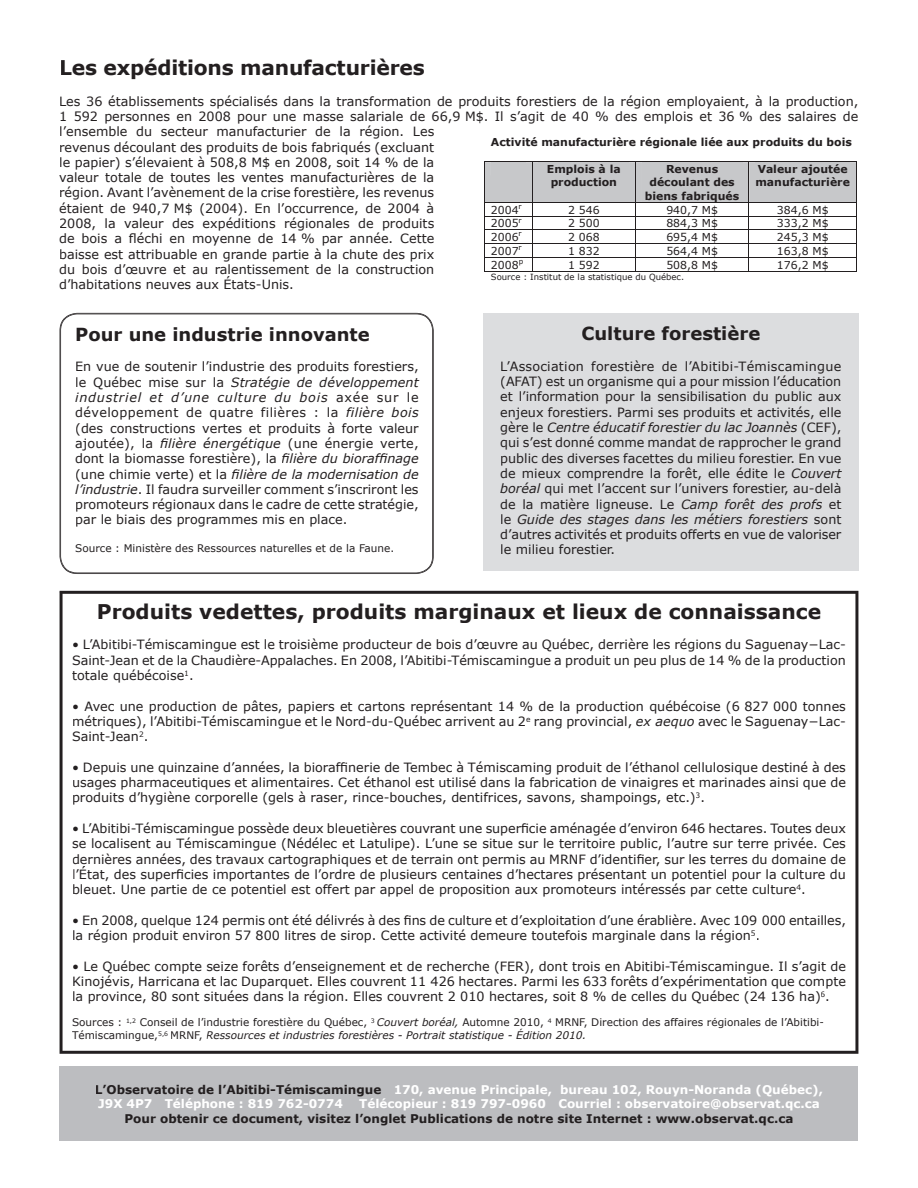
<style>
.page{position:relative;width:918px;height:1188px;background:#fff}
.page>*{position:absolute;margin:0;border:0;box-sizing:border-box;transform-origin:0 0}
.t1{font:700 20.25px "Verdana";color:#231f20}
.t2{font:700 18px "Verdana";color:#231f20}
.t3{font:12.75px/15.3px "Verdana";color:#231f20;text-align:justify}
.t4{font:700 12px/14.4px "Verdana";color:#fff}
.t5{font:700 12px "Verdana";color:#231f20}
.t6{font:700 10.95px/13.2px "Verdana";color:#231f20;text-align:center}
.t7{font:10.95px "Verdana";color:#231f20}
.t8{font:10.5px/12.6px "Verdana";color:#231f20}
.t9{font:8.55px "Verdana";color:#231f20}
.s1{font-style:italic}
.s2{color:#231f20}
</style>
<div class="page">
<div style="left:60px;top:1067px;width:798px;height:74px;background:#bcbdc0"></div>
<svg style="left:484px;top:162px;width:373px;height:110px"></svg>
<svg style="left:60px;top:591px;width:798px;height:463px"></svg>
<svg style="left:60px;top:314px;width:373px;height:259px"></svg>
<div style="left:483px;top:314px;width:375px;height:257px;background:#dcdddf"></div>
<h1 class="t1" style="left:59px;top:55px;width:367px">Les expéditions manufacturières</h1>
<p class="t3" style="left:59px;top:93px;width:801px;text-align:left">Les 36 établissements spécialisés dans la transformation de produits forestiers de la région employaient, à la production, 1 592 personnes en 2008 pour une masse salariale de 66,9 M$. Il s’agit de 40 % des emplois et 36 % des salaires de l’ensemble du secteur manufacturier de la région. Les<br>revenus découlant des produits de bois fabriqués (excluant<br>le papier) s’élevaient à 508,8 M$ en 2008, soit 14 % de la<br>valeur totale de toutes les ventes manufacturières de la<br>région. Avant l’avènement de la crise forestière, les revenus<br>étaient de 940,7 M$ (2004). En l’occurrence, de 2004 à<br>2008, la valeur des expéditions régionales de produits<br>de bois a fléchi en moyenne de 14 % par année. Cette<br>baisse est attribuable en grande partie à la chute des prix<br>du bois d’œuvre et au ralentissement de la construction<br>d’habitations neuves aux États-Unis.</p>
<p class="t6" style="left:491px;top:135px;width:362px">Activité manufacturière régionale liée aux produits du bois</p>
<p class="t6" style="left:547px;top:162px;width:75px">Emplois à la production</p>
<p class="t6" style="left:645px;top:162px;width:96px">Revenus découlant des biens fabriqués</p>
<p class="t6" style="left:755px;top:162px;width:96px;text-align:left">Valeur ajoutée manufacturière</p>
<p class="t7" style="left:491px;top:203px;width:32px">2004<sup>r</sup></p>
<p class="t7" style="left:568px;top:203px;width:33px">2 546</p>
<p class="t7" style="left:666px;top:203px;width:53px">940,7 M$</p>
<p class="t7" style="left:777px;top:203px;width:53px">384,6 M$</p>
<p class="t7" style="left:491px;top:216px;width:32px">2005<sup>r</sup></p>
<p class="t7" style="left:568px;top:216px;width:33px">2 500</p>
<p class="t7" style="left:666px;top:216px;width:53px">884,3 M$</p>
<p class="t7" style="left:777px;top:216px;width:53px">333,2 M$</p>
<p class="t7" style="left:491px;top:230px;width:32px">2006<sup>r</sup></p>
<p class="t7" style="left:568px;top:230px;width:33px">2 068</p>
<p class="t7" style="left:666px;top:230px;width:53px">695,4 M$</p>
<p class="t7" style="left:777px;top:230px;width:53px">245,3 M$</p>
<p class="t7" style="left:491px;top:244px;width:32px">2007<sup>r</sup></p>
<p class="t7" style="left:568px;top:244px;width:33px">1 832</p>
<p class="t7" style="left:666px;top:244px;width:53px">564,4 M$</p>
<p class="t7" style="left:777px;top:244px;width:53px">163,8 M$</p>
<p class="t7" style="left:491px;top:258px;width:34px">2008<sup>p</sup></p>
<p class="t7" style="left:568px;top:258px;width:33px">1 592</p>
<p class="t7" style="left:666px;top:258px;width:53px">508,8 M$</p>
<p class="t7" style="left:777px;top:258px;width:53px">176,2 M$</p>
<p class="t9" style="left:491px;top:272px;width:195px">Source : Institut de la statistique du Québec.</p>
<h2 class="t2" style="left:75px;top:323px;width:296px">Pour une industrie innovante</h2>
<p class="t3" style="left:75px;top:359px;width:345px">En vue de soutenir l’industrie des produits forestiers, le Québec mise sur la <span class="s1">Stratégie de développement industriel et d’une culture du bois</span> axée sur le développement de quatre filières : la <span class="s1">filière bois </span>(des constructions vertes et produits à forte valeur ajoutée), la <span class="s1">filière énergétique</span> (une énergie verte, dont la biomasse forestière), la <span class="s1">filière du bioraffinage </span>(une chimie verte) et la <span class="s1">filière de la modernisation de l’industrie</span>. Il faudra surveiller comment s’inscriront les promoteurs régionaux dans le cadre de cette stratégie, par le biais des programmes mis en place.</p>
<p class="t8" style="left:75px;top:542px;width:320px">Source : Ministère des Ressources naturelles et de la Faune.</p>
<h2 class="t2" style="left:581px;top:322px;width:180px">Culture forestière</h2>
<p class="t3" style="left:500px;top:358px;width:343px">L’Association forestière de l’Abitibi-Témiscamingue (AFAT) est un organisme qui a pour mission l’éducation et l’information pour la sensibilisation du public aux enjeux forestiers. Parmi ses produits et activités, elle gère le <span class="s1">Centre éducatif forestier du lac Joannès</span> (CEF), qui s’est donné comme mandat de rapprocher le grand public des diverses facettes du milieu forestier. En vue de mieux comprendre la forêt, elle édite le <span class="s1">Couvert boréal</span> qui met l’accent sur l’univers forestier, au-delà de la matière ligneuse. Le <span class="s1">Camp forêt des profs</span> et le <span class="s1">Guide des stages dans les métiers forestiers</span> sont d’autres activités et produits offerts en vue de valoriser le milieu forestier.</p>
<h1 class="t1" style="left:97px;top:599px;width:726px">Produits vedettes, produits marginaux et lieux de connaissance</h1>
<p class="t3" style="left:72px;top:637px;width:775px">• L’Abitibi-Témiscamingue est le troisième producteur de bois d’œuvre au Québec, derrière les régions du Saguenay−Lac-Saint-Jean et de la Chaudière-Appalaches. En 2008, l’Abitibi-Témiscamingue a produit un peu plus de 14 % de la production totale québécoise<sup>1</sup>.</p>
<p class="t3" style="left:72px;top:698px;width:775px">• Avec une production de pâtes, papiers et cartons représentant 14 % de la production québécoise (6 827 000 tonnes métriques), l’Abitibi-Témiscamingue et le Nord-du-Québec arrivent au 2<sup>e</sup> rang provincial, <span class="s1">ex aequo</span> avec le Saguenay−Lac-Saint-Jean<sup>2</sup>.</p>
<p class="t3" style="left:72px;top:759px;width:775px">• Depuis une quinzaine d’années, la bioraffinerie de Tembec à Témiscaming produit de l’éthanol cellulosique destiné à des usages pharmaceutiques et alimentaires. Cet éthanol est utilisé dans la fabrication de vinaigres et marinades ainsi que de produits d’hygiène corporelle (gels à raser, rince-bouches, dentifrices, savons, shampoings, etc.)<sup>3</sup>.</p>
<p class="t3" style="left:72px;top:820px;width:776px">• L’Abitibi-Témiscamingue possède deux bleuetières couvrant une superficie aménagée d’environ 646 hectares. Toutes deux se localisent au Témiscamingue (Nédélec et Latulipe). L’une se situe sur le territoire public, l’autre sur terre privée. Ces</p>
<p class="t3" style="left:72px;top:866px;width:775px">l’État, des superficies importantes de l’ordre de plusieurs centaines d’hectares présentant un potentiel pour la culture du</p>
<p class="t3" style="left:72px;top:851px;width:775px">dernières années, des travaux cartographiques et de terrain ont permis au MRNF d’identifier, sur les terres du domaine de</p>
<p class="t3" style="left:72px;top:881px;width:735px">bleuet. Une partie de ce potentiel est offert par appel de proposition aux promoteurs intéressés par cette culture<sup>4</sup>.</p>
<p class="t3" style="left:72px;top:912px;width:775px">• En 2008, quelque 124 permis ont été délivrés à des fins de culture et d’exploitation d’une érablière. Avec 109 000 entailles, la région produit environ 57 800 litres de sirop. Cette activité demeure toutefois marginale dans la région<sup>5</sup>.</p>
<p class="t3" style="left:72px;top:958px;width:775px">• Le Québec compte seize forêts d’enseignement et de recherche (FER), dont trois en Abitibi-Témiscamingue. Il s’agit de Kinojévis, Harricana et lac Duparquet. Elles couvrent 11 426 hectares. Parmi les 633 forêts d’expérimentation que compte la province, 80 sont situées dans la région. Elles couvrent 2 010 hectares, soit 8 % de celles du Québec (24 136 ha)<sup>6</sup>.</p>
<p class="t8" style="left:72px;top:1016px;width:754px">Sources : <sup>1,2</sup> Conseil de l’industrie forestière du Québec, <sup>3</sup> <span class="s1">Couvert boréal,</span> Automne 2010, <sup>4</sup> MRNF, Direction des affaires régionales de l’Abitibi-<br>Témiscamingue,<sup>5,6</sup> MRNF, <span class="s1">Ressources et industries forestières - Portrait statistique - Édition 2010.</span></p>
<p class="t4" style="left:95px;top:1082px;width:730px"><span class="s2">L’Observatoire de l’Abitibi-Témiscamingue</span> 170, avenue Principale, bureau 102, Rouyn-Noranda (Québec),<br>J9X 4P7 Téléphone : 819 762-0774</p>
<p class="t4" style="left:359px;top:1096px;width:462px">Télécopieur : 819 797-0960 Courriel : observatoire@observat.qc.ca</p>
<p class="t5" style="left:124px;top:1111px;width:670px">Pour obtenir ce document, visitez l’onglet Publications de notre site Internet : www.observat.qc.ca</p>
</div>
